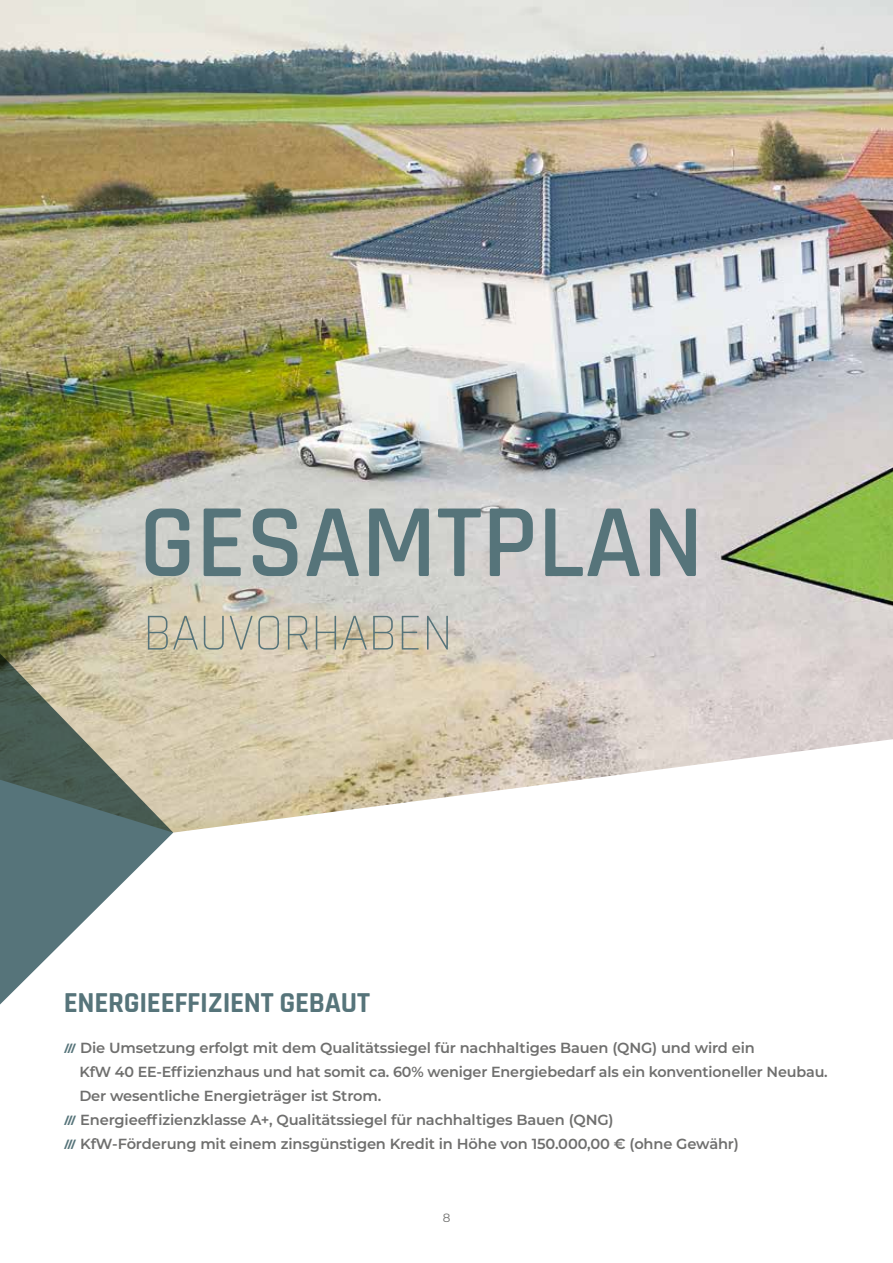
<style>
.page{position:relative;width:893px;height:1263px;background:#fff}
.page>*{position:absolute;margin:0;border:0;box-sizing:border-box;transform-origin:0 0}
.t1{font:600 105px "Rajdhani";color:#56747a}
.t2{font:300 52.5px "Rajdhani";color:#56747a}
.t3{font:700 29.25px "Rajdhani";letter-spacing:-.01em;color:#56747a}
.t4{font:600 14.7px "Montserrat";letter-spacing:-.01em;color:#6f6f6e}
.t5{font:12px "Montserrat";color:#6f6f6e}
.s1{font-family:"Rajdhani";font-weight:700;color:#56747a}
</style>
<div class="page">
<img style="left:0;top:0;width:893px;height:739px">
<svg style="left:173px;top:739px;width:720px;height:94px"></svg>
<img style="left:0;top:451px;width:173px;height:554px">
<svg style="left:859px;top:749px;width:34px;height:84px"></svg>
<h1 class="t1" style="left:139px;top:480px;width:566px">GESAMTPLAN</h1>
<h2 class="t2" style="left:143px;top:603px;width:311px">BAUVORHABEN</h2>
<h3 class="t3" style="left:64px;top:985px;width:308px">ENERGIEEFFIZIENT GEBAUT</h3>
<p class="t4" style="left:64px;top:1037px;width:692px"><span class="s1">///</span> Die Umsetzung erfolgt mit dem Qualitätssiegel für nachhaltiges Bauen (QNG) und wird ein</p>
<p class="t4" style="left:79px;top:1061px;width:750px">KfW 40 EE-Effizienzhaus und hat somit ca. 60% weniger Energiebedarf als ein konventioneller Neubau.</p>
<p class="t4" style="left:79px;top:1085px;width:303px">Der wesentliche Energieträger ist Strom.</p>
<p class="t4" style="left:64px;top:1109px;width:551px"><span class="s1">///</span> Energieeffizienzklasse A+, Qualitätssiegel für nachhaltiges Bauen (QNG)</p>
<p class="t4" style="left:64px;top:1133px;width:677px"><span class="s1">///</span> KfW-Förderung mit einem zinsgünstigen Kredit in Höhe von 150.000,00 € (ohne Gewähr)</p>
<p class="t5" style="left:443px;top:1209px;width:9px">8</p>
</div>
